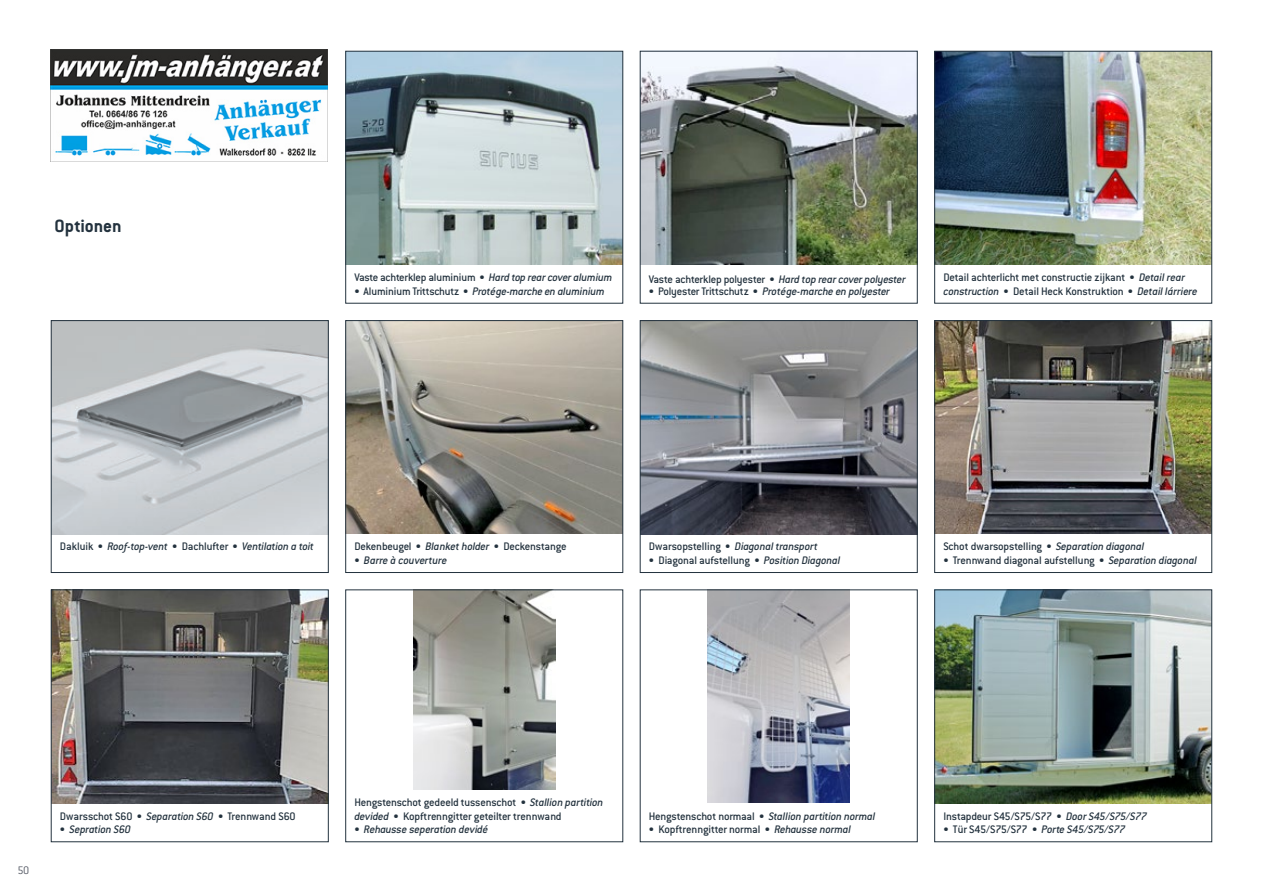
<style>
.page{position:relative;width:1263px;height:893px;background:#fff}
.page>*{position:absolute;margin:0;border:0;box-sizing:border-box;transform-origin:0 0}
.t1{font:700 19.5px "Conduit ITC";color:#23323e}
.t2{font:500 12px/13.5px "Conduit ITC";letter-spacing:-.015em;color:#23323e}
.t3{font:italic 500 12px "Conduit ITC";letter-spacing:-.015em;color:#23323e}
.t4{font:300 12px "Conduit ITC";color:#555a65}
.s1{font-style:italic}
.s2{font-style:normal}
</style>
<div class="page">
<img style="left:413px;top:592px;width:142px;height:197px">
<img style="left:936px;top:53px;width:274px;height:211px">
<div style="left:934px;top:51px;width:278px;height:252px;border:1px solid #23323e"></div>
<img style="left:936px;top:592px;width:274px;height:211px">
<div style="left:934px;top:590px;width:278px;height:252px;border:1px solid #23323e"></div>
<img style="left:642px;top:322px;width:273px;height:212px">
<div style="left:640px;top:320px;width:277px;height:253px;border:1px solid #23323e"></div>
<img style="left:347px;top:53px;width:274px;height:211px">
<div style="left:345px;top:51px;width:278px;height:252px;border:1px solid #23323e"></div>
<img style="left:642px;top:51px;width:276px;height:213px">
<div style="left:640px;top:51px;width:277px;height:252px;border:1px solid #23323e"></div>
<img style="left:53px;top:592px;width:273px;height:211px">
<div style="left:51px;top:590px;width:277px;height:252px;border:1px solid #23323e"></div>
<img style="left:936px;top:322px;width:274px;height:212px">
<div style="left:934px;top:320px;width:278px;height:253px;border:1px solid #23323e"></div>
<img style="left:53px;top:322px;width:273px;height:212px">
<div style="left:51px;top:320px;width:277px;height:253px;border:1px solid #23323e"></div>
<img style="left:347px;top:322px;width:274px;height:212px">
<div style="left:345px;top:320px;width:278px;height:253px;border:1px solid #23323e"></div>
<img style="left:708px;top:592px;width:142px;height:211px">
<img style="left:50px;top:50px;width:278px;height:111px">
<h1 class="t1" style="left:55px;top:215px;width:69px">Optionen</h1>
<p class="t2" style="left:354px;top:270px;width:259px">Vaste achterklep aluminium • <span class="s1">Hard top rear cover alumium</span></p>
<p class="t3" style="left:354px;top:284px;width:252px"><span class="s2">• Aluminium Trittschutz •</span> Protége-marche en aluminium</p>
<p class="t2" style="left:649px;top:272px;width:258px">Vaste achterklep polyester • <span class="s1">Hard top rear cover polyester</span></p>
<p class="t3" style="left:649px;top:284px;width:242px"><span class="s2">• Polyester Trittschutz •</span> Protége-marche en polyester</p>
<p class="t2" style="left:943px;top:270px;width:256px">Detail achterlicht met constructie zijkant • <span class="s1">Detail rear construction</span> • Detail Heck Konstruktion • <span class="s1">Detail lárriere</span></p>
<p class="t3" style="left:60px;top:539px;width:256px"><span class="s2">Dakluik •</span> Roof-top-vent <span class="s2">• Dachlufter •</span> Ventilation a toit</p>
<p class="t2" style="left:354px;top:540px;width:214px">Dekenbeugel • <span class="s1">Blanket holder</span> • Deckenstange</p>
<p class="t3" style="left:354px;top:553px;width:94px"><span class="s2">•</span> Barre à couverture</p>
<p class="t3" style="left:649px;top:540px;width:171px"><span class="s2">Dwarsopstelling •</span> Diagonal transport</p>
<p class="t2" style="left:649px;top:553px;width:193px">• Diagonal aufstellung • <span class="s1">Position Diagonal</span></p>
<p class="t2" style="left:943px;top:540px;width:202px">Schot dwarsopstelling • <span class="s1">Separation diagonal</span></p>
<p class="t2" style="left:943px;top:553px;width:255px">• Trennwand diagonal aufstellung • <span class="s1">Separation diagonal</span></p>
<p class="t4" style="left:17px;top:864px;width:14px">50</p>
<p class="t2" style="left:60px;top:809px;width:237px">Dwarsschot S60 • <span class="s1">Separation S60</span> • Trennwand S60</p>
<p class="t3" style="left:60px;top:822px;width:73px"><span class="s2">•</span> Sepration S60</p>
<p class="t2" style="left:354px;top:795px;width:251px">Hengstenschot gedeeld tussenschot • <span class="s1">Stallion partition devided</span> • Kopftrenngitter geteilter trennwand</p>
<p class="t3" style="left:354px;top:822px;width:136px"><span class="s2">•</span> Rehausse seperation devidé</p>
<p class="t3" style="left:649px;top:809px;width:228px"><span class="s2">Hengstenschot normaal •</span> Stallion partition normal</p>
<p class="t2" style="left:649px;top:822px;width:204px">• Kopftrenngitter normal • <span class="s1">Rehausse normal</span></p>
<p class="t2" style="left:943px;top:809px;width:205px">Instapdeur S45/S75/S77 • <span class="s1">Door S45/S75/S77</span></p>
<p class="t2" style="left:943px;top:822px;width:184px">• Tür S45/S75/S77 • <span class="s1">Porte S45/S75/S77</span></p>
</div>
